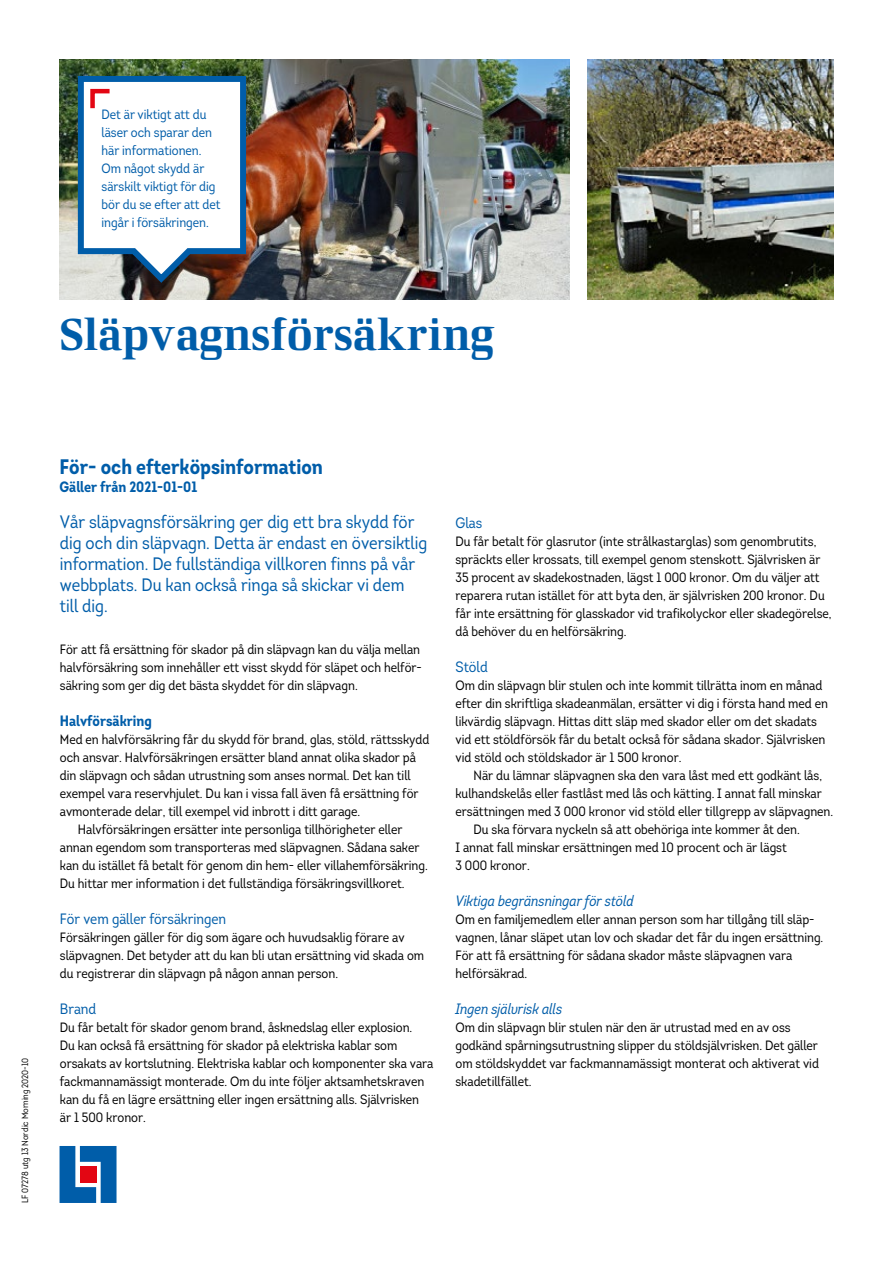
<style>
.page{position:relative;width:893px;height:1263px;background:#fff}
.page>*{position:absolute;margin:0;border:0;box-sizing:border-box;transform-origin:0 0}
.t1{font:45px "LF Rubrik";color:#005da9}
.t2{font:700 21px "Intro Cond UDP";color:#005da9}
.t3{font:18px/21px "Intro Cond UDP";color:#005da9}
.t4{font:italic 15px "Intro Cond UDP";color:#005da9}
.t5{font:15px "Intro Cond UDP";color:#005da9}
.t6{font:700 15px "Intro Cond UDP";color:#005da9}
.t7{font:13.5px/18px "Intro Cond UDP";color:#000}
.t8{font:13.5px/18px "Intro Cond UDP";color:#005da9}
.t9{font:9px "Intro Cond UDP";color:#000}
</style>
<div class="page">
<img style="left:60px;top:60px;width:509px;height:240px">
<img style="left:587px;top:60px;width:246px;height:240px">
<svg style="left:60px;top:1146px;width:57px;height:57px;background:#2e78b6"></svg>
<div style="left:80px;top:1166px;width:16px;height:16px;background:#e30613"></div>
<svg style="left:75px;top:73px;width:174px;height:214px"></svg>
<p class="t8" style="left:102px;top:105px;width:121px">Det är viktigt att du läser och sparar den här informationen.<br>Om något skydd är särskilt viktigt för dig bör du se efter att det ingår i försäkringen.</p>
<h1 class="t1" style="left:60px;top:307px;width:436px">Släpvagnsförsäkring</h1>
<p class="t9" style="left:19px;top:1203px;width:147px;rotate:-90deg">LF 07278 utg 13 Nordic Morning 2020-10</p>
<h2 class="t2" style="left:60px;top:453px;width:265px">För- och efterköpsinformation</h2>
<p class="t6" style="left:60px;top:477px;width:139px">Gäller från 2021-01-01</p>
<h3 class="t3" style="left:60px;top:511px;width:369px">Vår släpvagnsförsäkring ger dig ett bra skydd för dig och din släpvagn. Detta är endast en översiktlig information. De fullständiga villkoren finns på vår webbplats. Du kan också ringa så skickar vi dem till dig.</h3>
<p class="t7" style="left:60px;top:640px;width:364px">För att få ersättning för skador på din släpvagn kan du välja mellan halvförsäkring som innehåller ett visst skydd för släpet och helför&shy;säkring som ger dig det bästa skyddet för din släpvagn.</p>
<p class="t6" style="left:60px;top:711px;width:93px">Halvförsäkring</p>
<p class="t7" style="left:60px;top:730px;width:371px">Med en halvförsäkring får du skydd för brand, glas, stöld, rättsskydd</p>
<p class="t7" style="left:60px;top:748px;width:358px">och ansvar. Halvförsäkringen ersätter bland annat olika skador på</p>
<p class="t7" style="left:60px;top:766px;width:352px">din släpvagn och sådan utrustning som anses normal. Det kan till</p>
<p class="t7" style="left:60px;top:784px;width:360px">exempel vara reservhjulet. Du kan i vissa fall även få ersättning för</p>
<p class="t7" style="left:60px;top:802px;width:302px">avmonterade delar, till exempel vid inbrott i ditt garage.</p>
<p class="t7" style="left:78px;top:820px;width:326px">Halvförsäkringen ersätter inte personliga tillhörigheter eller</p>
<p class="t7" style="left:60px;top:838px;width:361px">annan egendom som transporteras med släpvagnen. Sådana saker</p>
<p class="t7" style="left:60px;top:856px;width:369px">kan du istället få betalt för genom din hem- eller villahemförsäkring.</p>
<p class="t7" style="left:60px;top:874px;width:346px">Du hittar mer information i det fullständiga försäkringsvillkoret.</p>
<p class="t5" style="left:60px;top:909px;width:168px">För vem gäller försäkringen</p>
<p class="t7" style="left:60px;top:928px;width:366px">Försäkringen gäller för dig som ägare och huvudsaklig förare av släpvagnen. Det betyder att du kan bli utan ersättning vid skada om du registrerar din släpvagn på någon annan person.</p>
<p class="t5" style="left:60px;top:999px;width:38px">Brand</p>
<p class="t7" style="left:60px;top:1018px;width:375px">Du får betalt för skador genom brand, åsknedslag eller explosion.<br>Du kan också få ersättning för skador på elektriska kablar som orsakats av kortslutning. Elektriska kablar och komponenter ska vara fackmannamässigt monterade. Om du inte följer aktsamhetskraven kan du få en lägre ersättning eller ingen ersättning alls. Självrisken är 1 500 kronor.</p>
<p class="t5" style="left:455px;top:513px;width:28px">Glas</p>
<p class="t7" style="left:455px;top:532px;width:378px">Du får betalt för glasrutor (inte strålkastarglas) som genombrutits, spräckts eller krossats, till exempel genom stenskott. Självrisken är 35 procent av skadekostnaden, lägst 1 000 kronor. Om du väljer att reparera rutan istället för att byta den, är självrisken 200 kronor. Du får inte ersättning för glasskador vid trafikolyckor eller skadegörelse, då behöver du en helförsäkring.</p>
<p class="t5" style="left:455px;top:657px;width:34px">Stöld</p>
<p class="t7" style="left:455px;top:676px;width:374px">Om din släpvagn blir stulen och inte kommit tillrätta inom en månad efter din skriftliga skadeanmälan, ersätter vi dig i första hand med en likvärdig släpvagn. Hittas ditt släp med skador eller om det skadats vid ett stöldförsök får du betalt också för sådana skador. Självrisken vid stöld och stöldskador är 1 500 kronor.</p>
<p class="t7" style="left:473px;top:766px;width:350px">När du lämnar släpvagnen ska den vara låst med ett godkänt lås,</p>
<p class="t7" style="left:455px;top:784px;width:368px">kulhandskelås eller fastlåst med lås och kätting. I annat fall minskar</p>
<p class="t7" style="left:455px;top:802px;width:379px">ersättningen med 3 000 kronor vid stöld eller tillgrepp av släpvagnen.</p>
<p class="t7" style="left:473px;top:820px;width:328px">Du ska förvara nyckeln så att obehöriga inte kommer åt den.</p>
<p class="t7" style="left:455px;top:838px;width:333px">I annat fall minskar ersättningen med 10 procent och är lägst</p>
<p class="t7" style="left:455px;top:856px;width:76px">3 000 kronor.</p>
<p class="t4" style="left:455px;top:891px;width:180px">Viktiga begränsningar för stöld</p>
<p class="t7" style="left:455px;top:910px;width:369px">Om en familjemedlem eller annan person som har tillgång till släp&shy;vagnen, lånar släpet utan lov och skadar det får du ingen ersättning.<br>För att få ersättning för sådana skador måste släpvagnen vara helförsäkrad.</p>
<p class="t4" style="left:455px;top:999px;width:108px">Ingen självrisk alls</p>
<p class="t7" style="left:455px;top:1018px;width:365px">Om din släpvagn blir stulen när den är utrustad med en av oss godkänd spårningsutrustning slipper du stöldsjälvrisken. Det gäller om stöldskyddet var fackmannamässigt monterat och aktiverat vid skadetillfället.</p>
</div>
